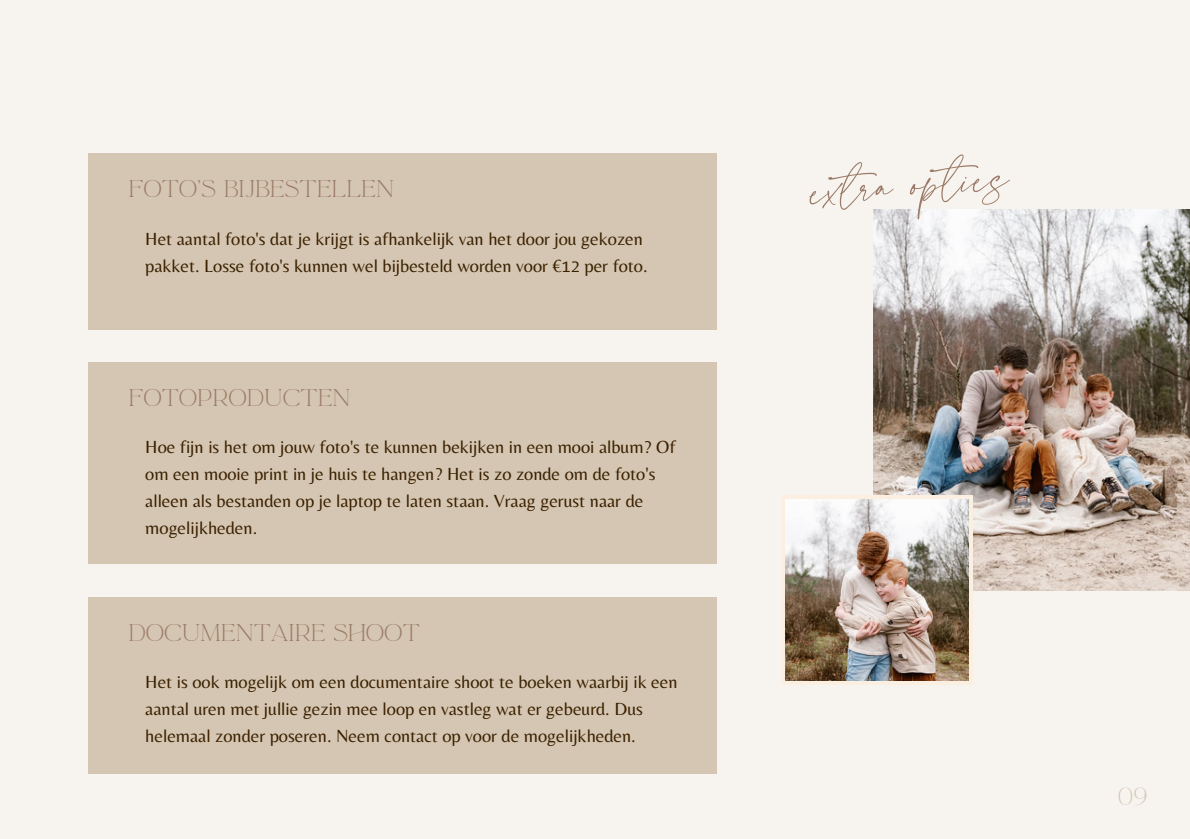
<style>
.page{position:relative;width:1190px;height:839px;background:#fff}
.page>*{position:absolute;margin:0;border:0;box-sizing:border-box;transform-origin:0 0}
.t1{font:74.4px "La Luxes Script";color:#9b7b67}
.t2{font:21.8px "La Luxes Serif";color:#d4c6b2}
.t3{font:21.2px "La Luxes Serif";color:#9b7b67}
.t4{font:18.2px/27px "Belleza";color:#3b2000}
</style>
<div class="page">
<div style="left:0;top:0;width:1190px;height:838px;background:#f7f4f0"></div>
<img style="left:873px;top:209px;width:316px;height:381px">
<div style="left:782px;top:495px;width:191px;height:190px;background:linear-gradient(to right,#fbefe2,#fbefe2)"></div>
<img style="left:786px;top:499px;width:183px;height:181px">
<div style="left:88px;top:597px;width:628px;height:176px;background:#d4c6b2"></div>
<div style="left:88px;top:153px;width:628px;height:176px;background:#d4c6b2"></div>
<div style="left:88px;top:362px;width:628px;height:202px;background:#d4c6b2"></div>
<p class="t3" style="left:128px;top:174px;width:267px">FOTO'S BIJBESTELLEN</p>
<p class="t4" style="left:145px;top:224px;width:504px">Het aantal foto's dat je krijgt is afhankelijk van het door jou gekozen pakket. Losse foto's kunnen wel bijbesteld worden voor €12 per foto.</p>
<p class="t3" style="left:128px;top:382px;width:224px">FOTOPRODUCTEN</p>
<p class="t4" style="left:145px;top:433px;width:532px">Hoe fijn is het om jouw foto's te kunnen bekijken in een mooi album? Of om een mooie print in je huis te hangen? Het is zo zonde om de foto's alleen als bestanden op je laptop te laten staan. Vraag gerust naar de mogelijkheden.</p>
<p class="t3" style="left:128px;top:617px;width:293px">DOCUMENTAIRE SHOOT</p>
<p class="t4" style="left:145px;top:668px;width:534px">Het is ook mogelijk om een documentaire shoot te boeken waarbij ik een aantal uren met jullie gezin mee loop en vastleg wat er gebeurd. Dus helemaal zonder poseren. Neem contact op voor de mogelijkheden.</p>
<h1 class="t1" style="left:808px;top:148px;width:200px;rotate:-4deg">extra opties</h1>
<p class="t2" style="left:1118px;top:780px;width:31px">09</p>
</div>
